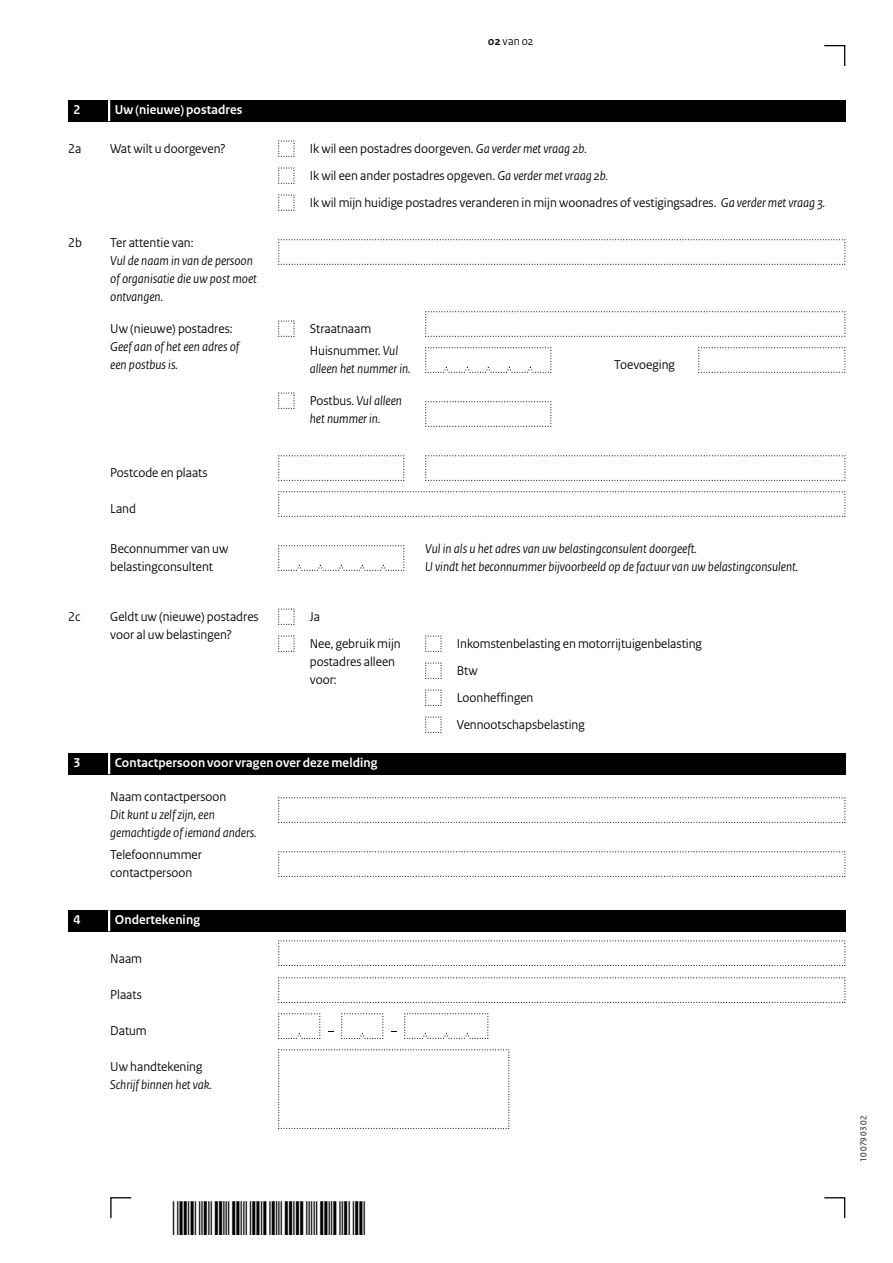
<style>
.page{position:relative;width:893px;height:1263px;background:#fff}
.page>*{position:absolute;margin:0;border:0;box-sizing:border-box;transform-origin:0 0}
.Vraag_geen_inspring_niet_op_stramien{font:13.5px/18px "Rijksoverheid Sans Heading";color:#000}
.Vraag{font:italic 13.5px/18px "Rijksoverheid Sans Heading";color:#000}
.Vraag_geen_inspring{font:italic 13.5px/18px "Rijksoverheid Sans Heading";color:#000}
.Vraag-2{font:13.5px/18px "Rijksoverheid Sans Heading";color:#000}
.Vraag_Nummer{font:italic 13.5px/18px "Rijksoverheid Sans Heading";color:#000}
.Vraag_Nummer-2{font:13.5px/18px "Rijksoverheid Sans Heading";color:#000}
.KOP_B_Nummer{font:700 13.5px "Rijksoverheid Sans Heading";letter-spacing:.01em;color:#fff}
.KOP_D_Nummer{font:700 13.5px "Rijksoverheid Sans Heading";letter-spacing:.01em;color:#fff}
.Vraag_geen_inspring_niet_op_stramien-2{font:italic 13.5px/18px "Rijksoverheid Sans Heading";color:#000}
.Vraag_geen_inspring-2{font:13.5px "Rijksoverheid Sans Heading";color:#000}
.t1{font:12px "Rijksoverheid Sans Heading";color:#000}
.t2{font:9px "Rijksoverheid Sans Heading";color:#000}
.s1{font-weight:700}
.s2{font-style:italic}
.s3{font-style:normal}
</style>
<div class="page">
<svg style="left:824px;top:1197px;width:22px;height:22px"></svg>
<svg style="left:110px;top:1197px;width:22px;height:22px"></svg>
<svg style="left:278px;top:239px;width:568px;height:26px"></svg>
<svg style="left:425px;top:311px;width:421px;height:26px"></svg>
<svg style="left:425px;top:401px;width:127px;height:26px"></svg>
<svg style="left:425px;top:455px;width:421px;height:26px"></svg>
<svg style="left:278px;top:491px;width:568px;height:26px"></svg>
<svg style="left:278px;top:545px;width:127px;height:26px"></svg>
<svg style="left:425px;top:347px;width:127px;height:26px"></svg>
<svg style="left:698px;top:347px;width:148px;height:26px"></svg>
<svg style="left:278px;top:455px;width:127px;height:26px"></svg>
<svg style="left:278px;top:320px;width:17px;height:17px"></svg>
<svg style="left:278px;top:392px;width:17px;height:17px"></svg>
<svg style="left:278px;top:140px;width:17px;height:17px"></svg>
<svg style="left:278px;top:608px;width:17px;height:17px"></svg>
<svg style="left:278px;top:635px;width:17px;height:17px"></svg>
<svg style="left:425px;top:635px;width:17px;height:17px"></svg>
<svg style="left:425px;top:662px;width:17px;height:17px"></svg>
<svg style="left:425px;top:689px;width:17px;height:17px"></svg>
<svg style="left:425px;top:716px;width:17px;height:17px"></svg>
<svg style="left:278px;top:167px;width:17px;height:17px"></svg>
<svg style="left:278px;top:194px;width:17px;height:17px"></svg>
<svg style="left:278px;top:1013px;width:43px;height:26px"></svg>
<svg style="left:341px;top:1013px;width:43px;height:26px"></svg>
<svg style="left:404px;top:1013px;width:85px;height:26px"></svg>
<svg style="left:278px;top:1049px;width:232px;height:80px"></svg>
<svg style="left:278px;top:940px;width:568px;height:26px"></svg>
<svg style="left:278px;top:797px;width:568px;height:26px"></svg>
<svg style="left:278px;top:851px;width:568px;height:26px"></svg>
<svg style="left:278px;top:977px;width:568px;height:26px"></svg>
<svg style="left:824px;top:45px;width:22px;height:21px"></svg>
<div style="left:68px;top:100px;width:777px;height:21px;background:#000"></div>
<hr style="left:108px;top:100px;width:2px;height:21px;background:#fff">
<div style="left:68px;top:753px;width:777px;height:21px;background:#000"></div>
<hr style="left:108px;top:753px;width:2px;height:21px;background:#fff">
<div style="left:68px;top:910px;width:777px;height:21px;background:#000"></div>
<hr style="left:108px;top:910px;width:2px;height:21px;background:#fff">
<p class="t1" style="left:488px;top:34px;width:47px"><span class="s1">02</span> van 02</p>
<h2 class="KOP_D_Nummer" style="left:74px;top:102px;width:8px">2</h2>
<h2 class="KOP_D_Nummer" style="left:115px;top:102px;width:129px">Uw (nieuwe) postadres</h2>
<p class="Vraag_Nummer-2" style="left:68px;top:140px;width:15px">2a</p>
<p class="Vraag_Nummer-2" style="left:110px;top:140px;width:117px">Wat wilt u doorgeven?</p>
<p class="Vraag_geen_inspring_niet_op_stramien" style="left:310px;top:140px;width:279px">Ik wil een postadres doorgeven. <span class="s2">Ga verder met vraag 2b.</span></p>
<p class="Vraag_geen_inspring_niet_op_stramien" style="left:310px;top:167px;width:300px">Ik wil een ander postadres opgeven. <span class="s2">Ga verder met vraag 2b.</span></p>
<p class="Vraag_geen_inspring_niet_op_stramien" style="left:310px;top:194px;width:517px">Ik wil mijn huidige postadres veranderen in mijn woonadres of vestigingsadres. <span class="s2">Ga verder met vraag 3.</span></p>
<p class="Vraag_Nummer-2" style="left:68px;top:234px;width:15px">2b</p>
<p class="Vraag_Nummer" style="left:110px;top:234px;width:148px"><span class="s3">Ter attentie van:<br></span>Vul de naam in van de persoon of organisatie die uw post moet ontvangen.</p>
<p class="Vraag" style="left:110px;top:320px;width:130px"><span class="s3">Uw (nieuwe) postadres:<br></span>Geef aan of het een adres of een postbus is.</p>
<p class="Vraag_geen_inspring_niet_op_stramien" style="left:310px;top:320px;width:63px">Straatnaam</p>
<p class="Vraag_geen_inspring" style="left:310px;top:342px;width:102px"><span class="s3">Huisnummer.</span> Vul alleen het nummer in.</p>
<p class="Vraag_geen_inspring_niet_op_stramien-2" style="left:310px;top:392px;width:94px"><span class="s3">Postbus.</span> Vul alleen het nummer in.</p>
<p class="Vraag_geen_inspring-2" style="left:614px;top:357px;width:62px">Toevoeging</p>
<p class="Vraag-2" style="left:110px;top:464px;width:99px">Postcode en plaats</p>
<p class="Vraag-2" style="left:110px;top:500px;width:27px">Land</p>
<p class="Vraag-2" style="left:110px;top:540px;width:120px">Beconnummer van uw belastingconsultent</p>
<p class="Vraag_geen_inspring" style="left:425px;top:540px;width:374px">Vul in als u het adres van uw belastingconsulent doorgeeft.<br>U vindt het beconnummer bijvoorbeeld op de factuur van uw belastingconsulent.</p>
<p class="Vraag_Nummer-2" style="left:68px;top:608px;width:14px">2c</p>
<p class="Vraag_Nummer-2" style="left:110px;top:608px;width:150px">Geldt uw (nieuwe) postadres voor al uw belastingen?</p>
<p class="Vraag_geen_inspring_niet_op_stramien" style="left:310px;top:608px;width:12px">Ja</p>
<p class="Vraag_geen_inspring_niet_op_stramien" style="left:310px;top:635px;width:92px">Nee, gebruik mijn postadres alleen voor:</p>
<p class="Vraag_geen_inspring_niet_op_stramien" style="left:457px;top:635px;width:247px">Inkomstenbelasting en motorrijtuigenbelasting</p>
<p class="Vraag_geen_inspring_niet_op_stramien" style="left:457px;top:662px;width:22px">Btw</p>
<p class="Vraag_geen_inspring_niet_op_stramien" style="left:457px;top:689px;width:78px">Loonheffingen</p>
<p class="Vraag_geen_inspring_niet_op_stramien" style="left:457px;top:716px;width:129px">Vennootschapsbelasting</p>
<h2 class="KOP_B_Nummer" style="left:74px;top:755px;width:8px">3</h2>
<h2 class="KOP_B_Nummer" style="left:115px;top:755px;width:264px">Contactpersoon voor vragen over deze melding</h2>
<p class="Vraag" style="left:110px;top:788px;width:148px"><span class="s3">Naam contactpersoon<br></span>Dit kunt u zelf zijn, een gemachtigde of iemand anders.</p>
<p class="Vraag-2" style="left:110px;top:846px;width:93px">Telefoonnummer contactpersoon</p>
<h2 class="KOP_D_Nummer" style="left:74px;top:912px;width:8px">4</h2>
<h2 class="KOP_D_Nummer" style="left:115px;top:912px;width:87px">Ondertekening</h2>
<p class="Vraag-2" style="left:110px;top:950px;width:33px">Naam</p>
<p class="Vraag-2" style="left:110px;top:986px;width:33px">Plaats</p>
<p class="Vraag-2" style="left:110px;top:1022px;width:38px">Datum</p>
<p class="Vraag" style="left:110px;top:1058px;width:103px"><span class="s3">Uw handtekening<br></span>Schrijf binnen het vak.</p>
<p class="t2" style="left:858px;top:1161px;width:47px;rotate:-90deg">10 079 03 02</p>
</div>
